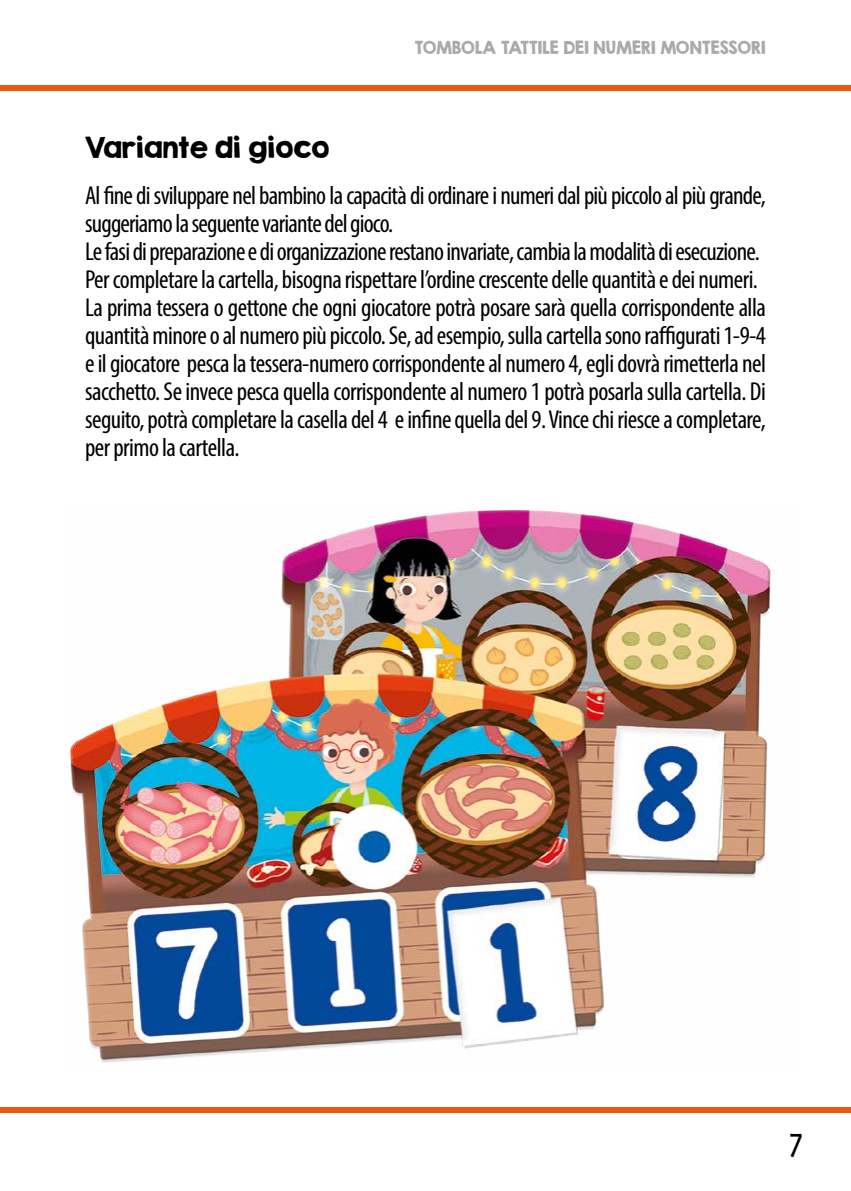
<style>
.page{position:relative;width:851px;height:1191px;background:#fff}
.page>*{position:absolute;margin:0;border:0;box-sizing:border-box;transform-origin:0 0}
.t1{font:condensed 26px/28px "Myriad Pro";letter-spacing:-.02em;color:#000}
.t2{font:26px "KG Second Chances Solid";color:#000}
.t3{font:24px "KG She Persisted";color:#000}
.t4{font:16px "KG Second Chances Solid";color:#aaa}
</style>
<div class="page">
<div style="left:0;top:85px;width:850px;height:5px;background:#ea570f"></div>
<div style="left:0;top:1107px;width:850px;height:5px;background:#ea570f"></div>
<img style="left:70px;top:509px;width:704px;height:554px">
<p class="t4" style="left:415px;top:38px;width:352px">TOMBOLA TATTILE DEI NUMERI MONTESSORI</p>
<p class="t2" style="left:85px;top:131px;width:246px">Variante di gioco</p>
<p class="t1" style="left:85px;top:181px;width:682px">Al fine di sviluppare nel bambino la capacità di ordinare i numeri dal più piccolo al più grande, suggeriamo la seguente variante del gioco.<br>Le fasi di preparazione e di organizzazione restano invariate, cambia la modalità di esecuzione.<br>Per completare la cartella, bisogna rispettare l’ordine crescente delle quantità e dei numeri.<br>La prima tessera o gettone che ogni giocatore potrà posare sarà quella corrispondente alla quantità minore o al numero più piccolo. Se, ad esempio, sulla cartella sono raffigurati 1-9-4 e il giocatore pesca la tessera-numero corrispondente al numero 4, egli dovrà rimetterla nel sacchetto. Se invece pesca quella corrispondente al numero 1 potrà posarla sulla cartella. Di seguito, potrà completare la casella del 4 e infine quella del 9. Vince chi riesce a completare, per primo la cartella.</p>
<p class="t3" style="left:790px;top:1127px;width:14px">7</p>
</div>
